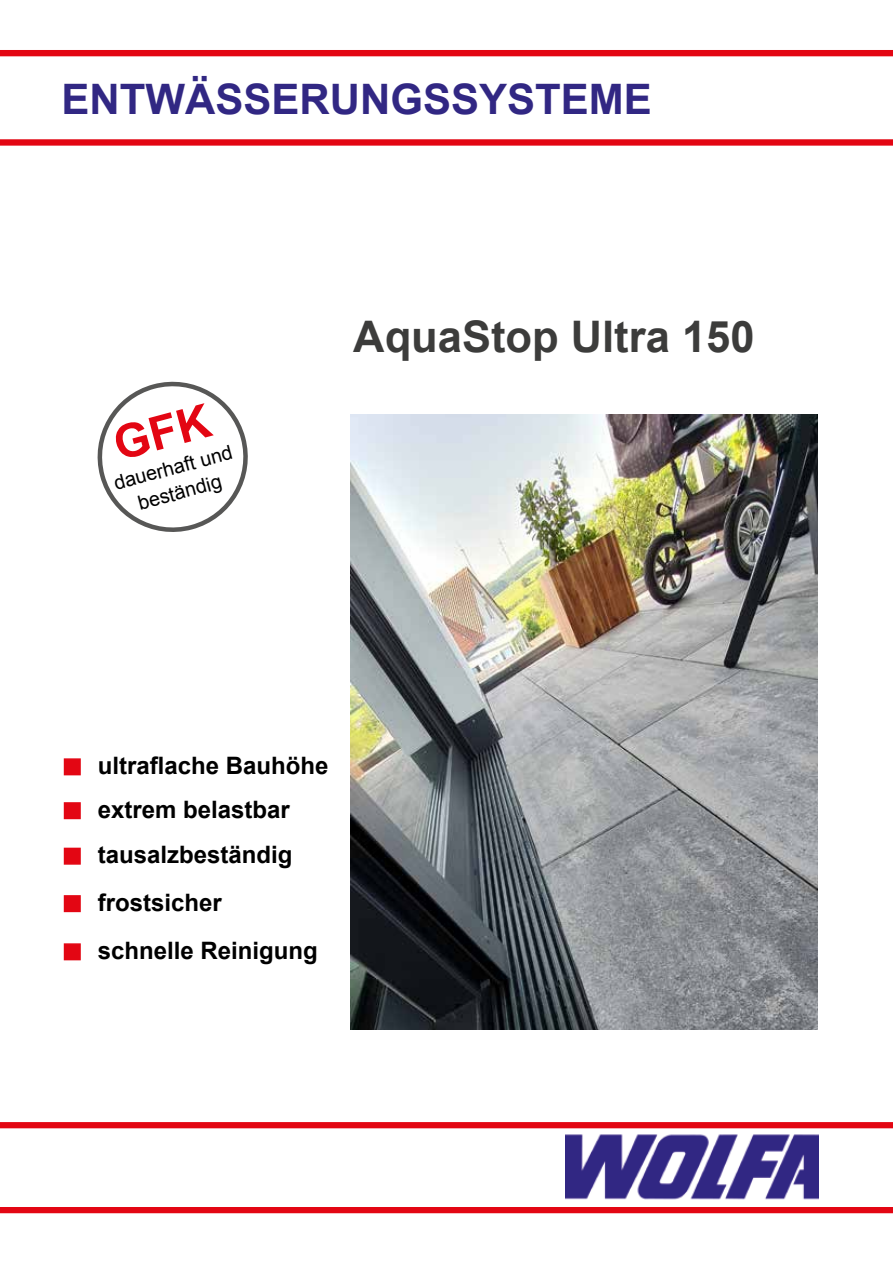
<style>
.page{position:relative;width:893px;height:1263px;background:#fff}
.page>*{position:absolute;margin:0;border:0;box-sizing:border-box;transform-origin:0 0}
.t1{font:700 43.5px "Arial";color:#3c3c3b}
.t2{font:700 42px "Arial";color:#312783}
.t3{font:700 24px/45.6px "Arial";color:#000}
.t4{font:19.8px/25.5px "Arial";color:#000;text-align:center}
</style>
<div class="page">
<div style="left:0;top:50px;width:893px;height:6px;background:#e30613"></div>
<svg style="left:0;top:139px;width:893px;height:7px;background:#e51c28"></svg>
<svg style="left:0;top:1122px;width:893px;height:6px;background:#e30916"></svg>
<div style="left:0;top:1207px;width:893px;height:6px;background:#e30613"></div>
<img style="left:565px;top:1134px;width:254px;height:66px">
<div style="left:64px;top:758px;width:17px;height:17px;background:#e30613;border:2px solid #e30613"></div>
<div style="left:64px;top:802px;width:17px;height:17px;background:#e30613;border:2px solid #e30613"></div>
<div style="left:64px;top:848px;width:17px;height:17px;background:#e30613;border:2px solid #e30613"></div>
<div style="left:64px;top:895px;width:17px;height:17px;background:#e30613;border:2px solid #e30613"></div>
<img style="left:351px;top:415px;width:466px;height:614px">
<div style="left:64px;top:943px;width:17px;height:17px;background:#e30613;border:2px solid #e30613"></div>
<svg style="left:97px;top:381px;width:151px;height:151px"></svg>
<h2 class="t2" style="left:62px;top:72px;width:592px">ENTWÄSSERUNGSSYSTEME</h2>
<p class="t4" style="left:111px;top:471px;width:124px;rotate:-15deg">dauerhaft und beständig</p>
<h1 class="t1" style="left:353px;top:308px;width:403px">AquaStop Ultra 150</h1>
<p class="t3" style="left:98px;top:743px;width:232px">ultraflache Bauhöhe extrem belastbar tausalzbeständig frostsicher</p>
<p class="t3" style="left:98px;top:928px;width:222px">schnelle Reinigung</p>
</div>
